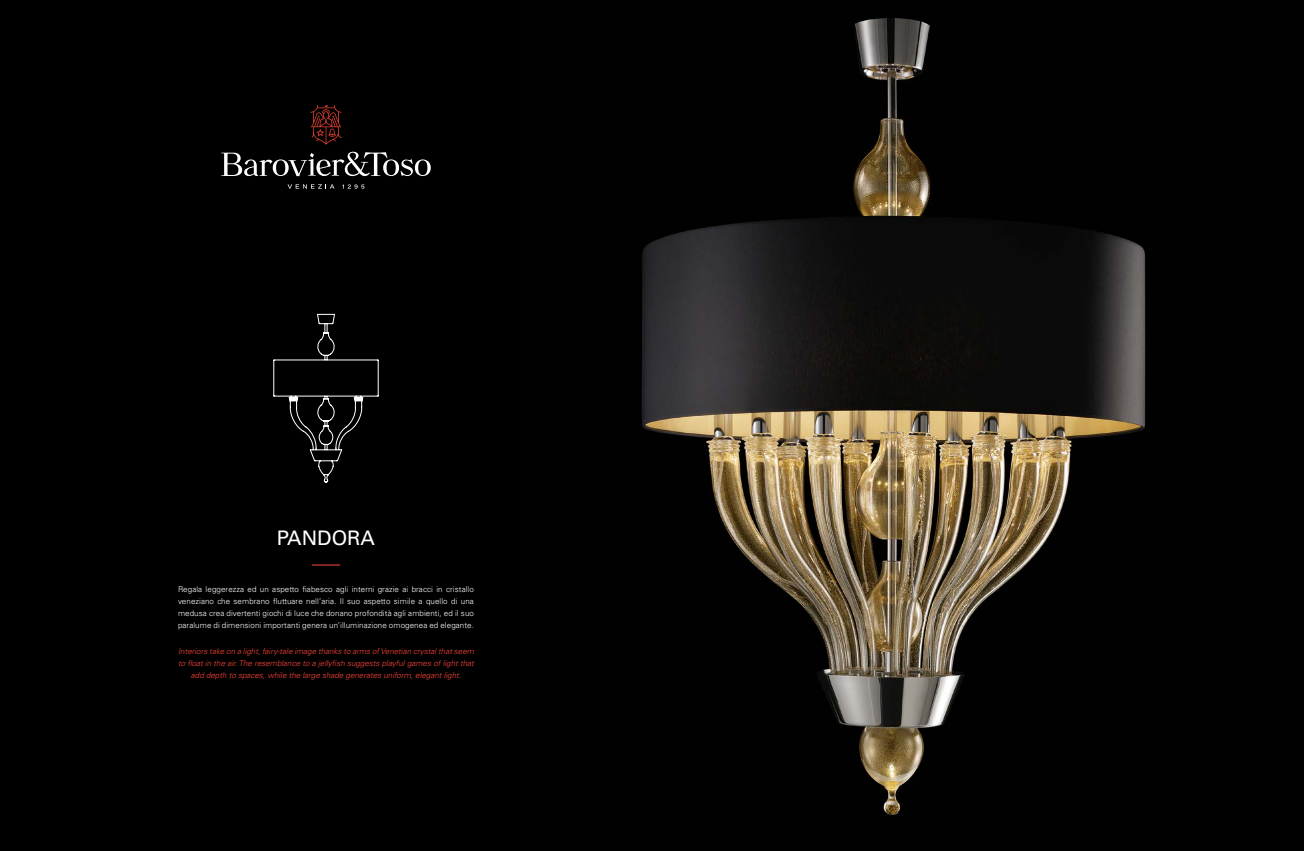
<style>
.page{position:relative;width:1304px;height:851px;background:#fff}
.page>*{position:absolute;margin:0;border:0;box-sizing:border-box;transform-origin:0 0}
.t1{font:20px "Univers LT Std";color:#fff}
.t2{font:300 8px/12px "Univers LT Std";letter-spacing:.01em;color:#fff;text-align:justify}
.t3{font:italic 300 8px/12px "Univers LT Std";color:#fd4539;text-align:center}
</style>
<div class="page">
<div style="left:0;top:0;width:652px;height:850px;background:#000"></div>
<img style="left:642px;top:0;width:662px;height:850px">
<svg style="left:273px;top:314px;width:106px;height:169px"></svg>
<svg style="left:312px;top:564px;width:28px;height:1px"></svg>
<svg style="left:310px;top:105px;width:31px;height:39px"></svg>
<svg style="left:288px;top:184px;width:46px;height:5px"></svg>
<svg style="left:342px;top:184px;width:22px;height:5px"></svg>
<svg style="left:221px;top:152px;width:210px;height:24px"></svg>
<h1 class="t1" style="left:277px;top:525px;width:100px">PANDORA</h1>
<p class="t2" style="left:178px;top:583px;width:297px">Regala leggerezza ed un aspetto fiabesco agli interni grazie ai bracci in cristallo veneziano che sembrano fluttuare nell’aria. Il suo aspetto simile a quello di una medusa crea divertenti giochi di luce che donano profondità agli ambienti, ed il suo paralume di dimensioni importanti genera un’illuminazione omogenea ed elegante.</p>
<p class="t3" style="left:178px;top:644px;width:297px">Interiors take on a light, fairy-tale image thanks to arms of Venetian crystal that seem to float in the air. The resemblance to a jellyfish suggests playful games of light that add depth to spaces, while the large shade generates uniform, elegant light.</p>
</div>
